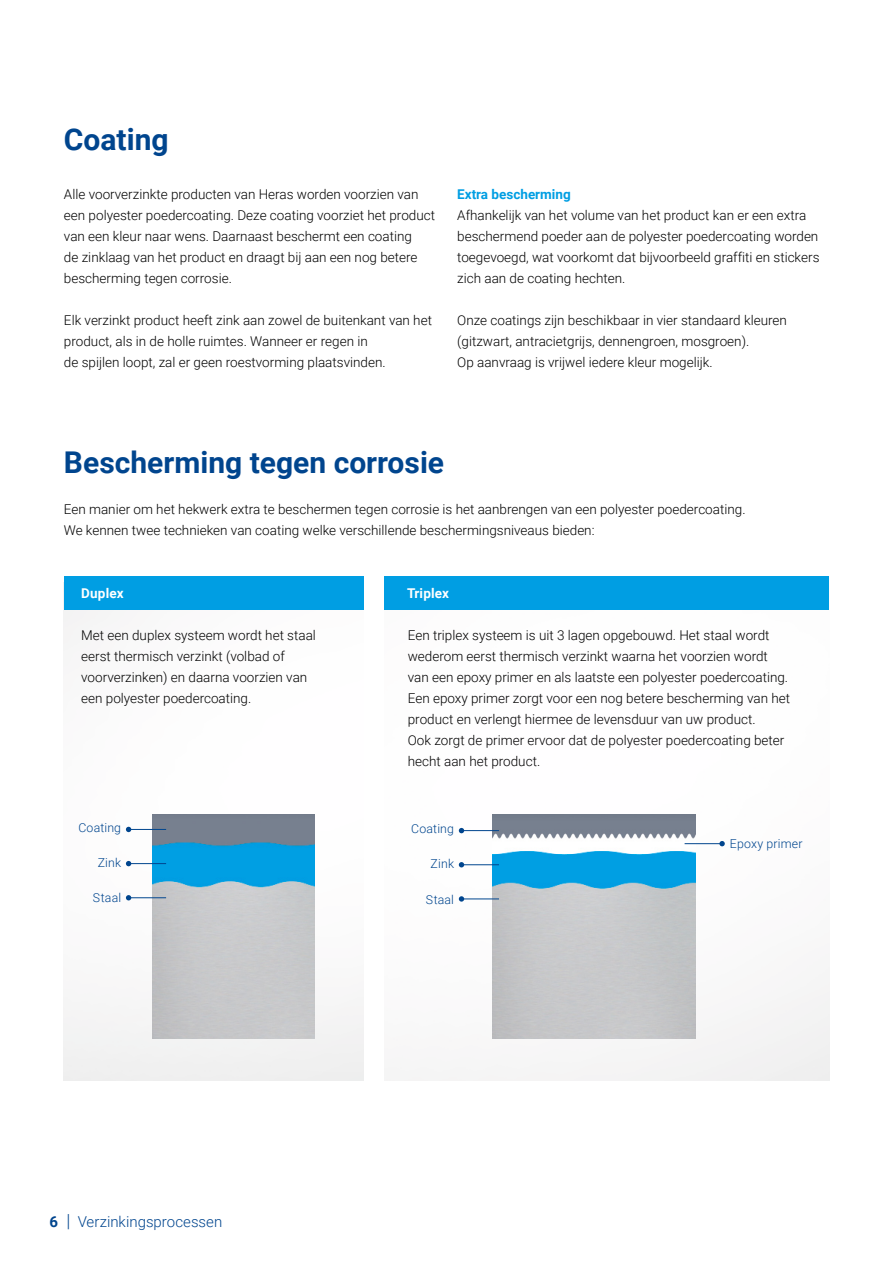
<style>
.page{position:relative;width:893px;height:1263px;background:#fff}
.page>*{position:absolute;margin:0;border:0;box-sizing:border-box;transform-origin:0 0}
.t1{font:700 30px "Roboto";color:#00458e}
.t2{font:300 15px "Roboto";color:#00458e}
.t3{font:300 13.5px/21px "Roboto";color:#000}
.t4{font:700 13.5px "Roboto";color:#009ee3}
.t5{font:700 13.5px "Roboto";letter-spacing:.01em;color:#fff}
.t6{font:300 12.3px "Roboto";letter-spacing:.015em;color:#00458e}
.s1{font-weight:700}
.s2{font-size:18px}
</style>
<div class="page">
<img style="left:64px;top:610px;width:299px;height:471px">
<img style="left:386px;top:814px;width:443px;height:267px">
<img style="left:493px;top:814px;width:203px;height:225px">
<img style="left:153px;top:814px;width:161px;height:225px">
<hr style="left:461px;top:830px;width:38px;height:1px;background:#00458e">
<svg style="left:459px;top:828px;width:5px;height:5px"></svg>
<hr style="left:128px;top:829px;width:38px;height:1px;background:#00458e">
<svg style="left:126px;top:827px;width:5px;height:5px"></svg>
<hr style="left:461px;top:864px;width:38px;height:1px;background:#00458e">
<svg style="left:459px;top:862px;width:5px;height:5px"></svg>
<hr style="left:128px;top:863px;width:38px;height:1px;background:#00458e">
<svg style="left:126px;top:861px;width:5px;height:5px"></svg>
<hr style="left:685px;top:843px;width:37px;height:1px;background:#00458e">
<svg style="left:719px;top:841px;width:6px;height:5px"></svg>
<hr style="left:461px;top:898px;width:38px;height:1px;background:#00458e">
<svg style="left:459px;top:896px;width:5px;height:6px"></svg>
<hr style="left:128px;top:897px;width:38px;height:1px;background:#00458e">
<svg style="left:126px;top:895px;width:5px;height:5px"></svg>
<div style="left:64px;top:577px;width:299px;height:33px;background:#009ee3"></div>
<div style="left:384px;top:577px;width:445px;height:33px;background:#009ee3"></div>
<h1 class="t1" style="left:64px;top:118px;width:106px">Coating</h1>
<p class="t3" style="left:64px;top:183px;width:373px">Alle voorverzinkte producten van Heras worden voorzien van een polyester poedercoating. Deze coating voorziet het product van een kleur naar wens. Daarnaast beschermt een coating<br>de zinklaag van het product en draagt bij aan een nog betere bescherming tegen corrosie.</p>
<p class="t3" style="left:64px;top:309px;width:370px">Elk verzinkt product heeft zink aan zowel de buitenkant van het product, als in de holle ruimtes. Wanneer er regen in<br>de spijlen loopt, zal er geen roestvorming plaatsvinden.</p>
<p class="t4" style="left:457px;top:184px;width:115px">Extra bescherming</p>
<p class="t3" style="left:457px;top:204px;width:364px">Afhankelijk van het volume van het product kan er een extra beschermend poeder aan de polyester poedercoating worden toegevoegd, wat voorkomt dat bijvoorbeeld graffiti en stickers zich aan de coating hechten.</p>
<p class="t3" style="left:457px;top:309px;width:331px">Onze coatings zijn beschikbaar in vier standaard kleuren (gitzwart, antracietgrijs, dennengroen, mosgroen).<br>Op aanvraag is vrijwel iedere kleur mogelijk.</p>
<h1 class="t1" style="left:64px;top:441px;width:382px">Bescherming tegen corrosie</h1>
<p class="t3" style="left:64px;top:498px;width:683px">Een manier om het hekwerk extra te beschermen tegen corrosie is het aanbrengen van een polyester poedercoating.<br>We kennen twee technieken van coating welke verschillende beschermingsniveaus bieden:</p>
<p class="t5" style="left:81px;top:583px;width:44px">Duplex</p>
<p class="t5" style="left:407px;top:583px;width:43px">Triplex</p>
<p class="t3" style="left:81px;top:624px;width:236px">Met een duplex systeem wordt het staal eerst thermisch verzinkt (volbad of voorverzinken) en daarna voorzien van een polyester poedercoating.</p>
<p class="t6" style="left:78px;top:819px;width:44px">Coating</p>
<p class="t6" style="left:98px;top:854px;width:25px">Zink</p>
<p class="t6" style="left:93px;top:889px;width:30px">Staal</p>
<p class="t3" style="left:408px;top:624px;width:384px">Een triplex systeem is uit 3 lagen opgebouwd. Het staal wordt wederom eerst thermisch verzinkt waarna het voorzien wordt van een epoxy primer en als laatste een polyester poedercoating.<br>Een epoxy primer zorgt voor een nog betere bescherming van het product en verlengt hiermee de levensduur van uw product.<br>Ook zorgt de primer ervoor dat de polyester poedercoating beter hecht aan het product.</p>
<p class="t6" style="left:411px;top:820px;width:44px">Coating</p>
<p class="t6" style="left:431px;top:855px;width:25px">Zink</p>
<p class="t6" style="left:426px;top:890px;width:30px">Staal</p>
<p class="t6" style="left:730px;top:835px;width:74px">Epoxy primer</p>
<p class="t2" style="left:50px;top:1211px;width:174px"><span class="s1">6</span> <span class="s2">|</span> Verzinkingsprocessen</p>
</div>
